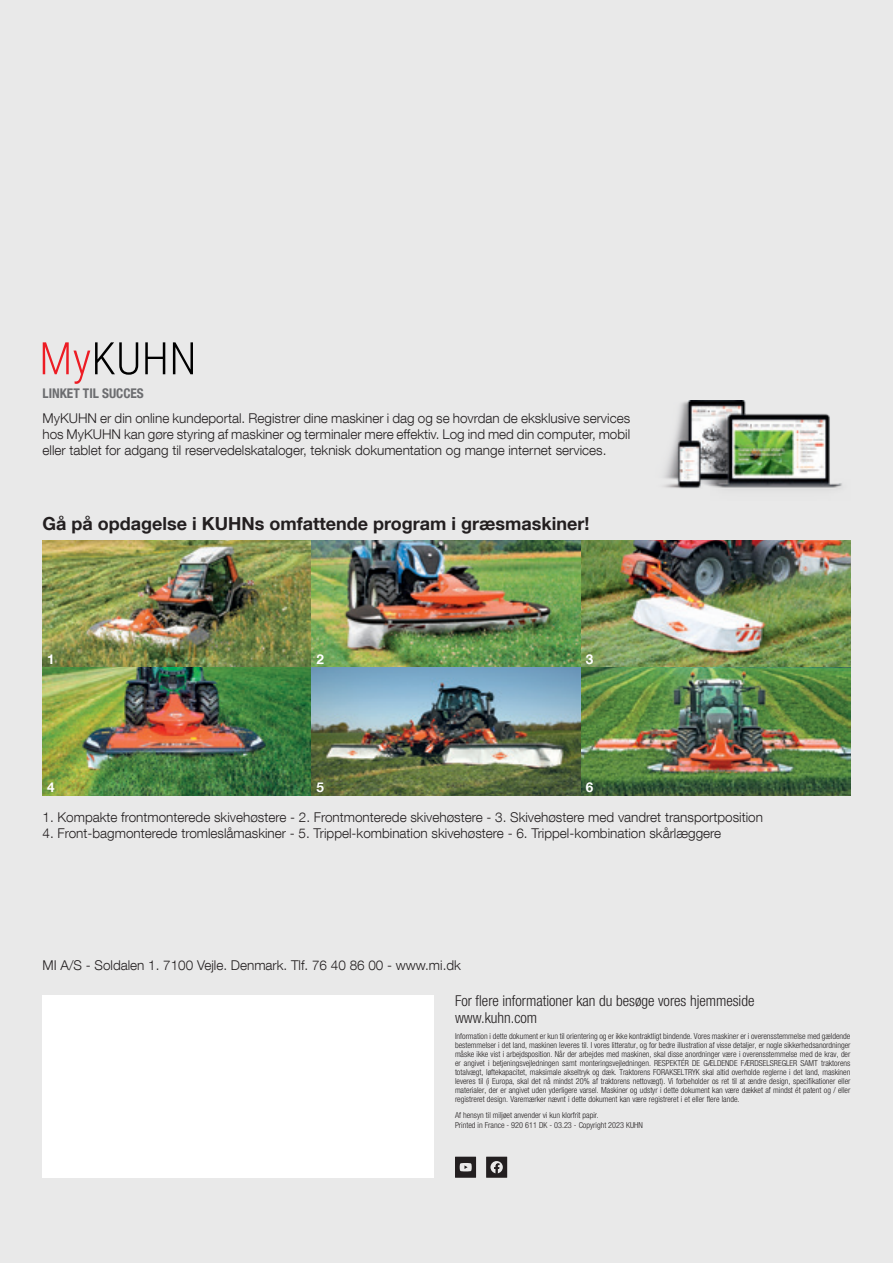
<style>
.page{position:relative;width:893px;height:1263px;background:#e9e9e9}
.page>*{position:absolute;margin:0;border:0;box-sizing:border-box;transform-origin:0 0}
.t1{font:700 18px "Helvetica Neue LT Com";color:#231f20}
.t2{font:300 condensed 15px/16.5px "Helvetica Neue LT Com";color:#231f20}
.t3{font:300 13.5px/16.2px "Helvetica Neue LT Com";color:#231f20;text-align:justify}
.t4{font:700 13.5px "Helvetica Neue LT Com";color:#fff}
.t5{font:700 condensed 13.35px "Helvetica Neue LT Com";color:#6c6d70}
.t6{font:300 condensed 8.25px/9px "Helvetica Neue LT Com";color:#231f20;text-align:justify}
</style>
<div class="page">
<div style="left:43px;top:995px;width:391px;height:183px;background:#fff"></div>
<img style="left:43px;top:540px;width:807px;height:255px">
<img style="left:664px;top:400px;width:178px;height:89px">
<svg style="left:43px;top:342px;width:95px;height:42px"></svg>
<svg style="left:145px;top:342px;width:20px;height:32px"></svg>
<svg style="left:173px;top:342px;width:20px;height:32px"></svg>
<svg style="left:486px;top:1157px;width:21px;height:21px"></svg>
<svg style="left:455px;top:1157px;width:21px;height:21px"></svg>
<h3 class="t5" style="left:43px;top:385px;width:103px">LINKET TIL SUCCES</h3>
<p class="t3" style="left:43px;top:409px;width:589px">MyKUHN er din online kundeportal. Registrer dine maskiner i dag og se hovrdan de eksklusive services hos MyKUHN kan gøre styring af maskiner og terminaler mere effektiv. Log ind med din computer, mobil eller tablet for adgang til reservedelskataloger, teknisk dokumentation og mange internet services.</p>
<h1 class="t1" style="left:43px;top:512px;width:548px">Gå på opdagelse i KUHNs omfattende program i græsmaskiner!</h1>
<h3 class="t4" style="left:47px;top:651px;width:9px">1</h3>
<h3 class="t4" style="left:317px;top:651px;width:9px">2</h3>
<h3 class="t4" style="left:586px;top:651px;width:9px">3</h3>
<h3 class="t4" style="left:586px;top:778px;width:9px">6</h3>
<h3 class="t3" style="left:43px;top:809px;width:722px">1. Kompakte frontmonterede skivehøstere - 2. Frontmonterede skivehøstere - 3. Skivehøstere med vandret transportposition</h3>
<h3 class="t3" style="left:43px;top:825px;width:680px">4. Front-bagmonterede tromleslåmaskiner - 5. Trippel-kombination skivehøstere - 6. Trippel-kombination skårlæggere</h3>
<h3 class="t4" style="left:47px;top:778px;width:9px">4</h3>
<h3 class="t4" style="left:317px;top:778px;width:9px">5</h3>
<h3 class="t3" style="left:43px;top:956px;width:420px">MI A/S - Soldalen 1. 7100 Vejle. Denmark. Tlf. 76 40 86 00 - www.mi.dk</h3>
<h2 class="t2" style="left:455px;top:992px;width:301px">For flere informationer kan du besøge vores hjemmeside www.kuhn.com</h2>
<p class="t6" style="left:455px;top:1032px;width:397px">Information i dette dokument er kun til orientering og er ikke kontraktligt bindende. Vores maskiner er i overensstemmelse med gældende bestemmelser i det land, maskinen leveres til. I vores litteratur, og for bedre illustration af visse detaljer, er nogle sikkerhedsanordninger måske ikke vist i arbejdsposition. Når der arbejdes med maskinen, skal disse anordninger være i overensstemmelse med de krav, der er angivet i betjeningsvejledningen samt monteringsvejledningen. RESPEKTÉR DE GÆLDENDE FÆRDSELSREGLER SAMT traktorens totalvægt, løftekapacitet, maksimale akseltryk og dæk. Traktorens FORAKSELTRYK skal altid overholde reglerne i det land, maskinen leveres til (i Europa, skal det nå mindst 20% af traktorens nettovægt). Vi forbeholder os ret til at ændre design, specifikationer eller materialer, der er angivet uden yderligere varsel. Maskiner og udstyr i dette dokument kan være dækket af mindst ét patent og / eller registreret design. Varemærker nævnt i dette dokument kan være registreret i et eller flere lande.</p>
<p class="t6" style="left:455px;top:1110px;width:189px;line-height:9.9px">Af hensyn til miljøet anvender vi kun klorfrit papir.<br>Printed in France - 920 611 DK - 03.23 - Copyright 2023 KUHN</p>
</div>
